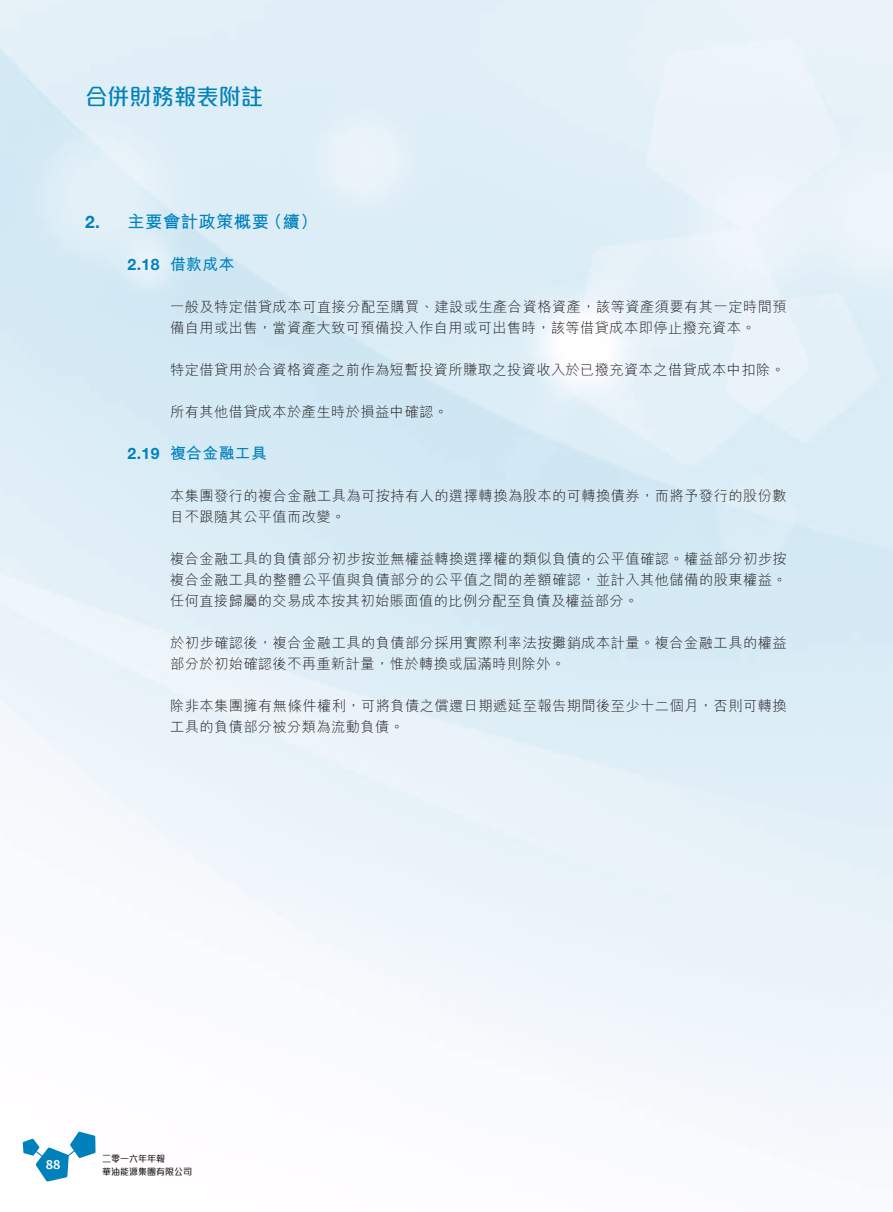
<style>
.page{position:relative;width:893px;height:1212px;background:#fff}
.page>*{position:absolute;margin:0;border:0;box-sizing:border-box;transform-origin:0 0}
.t1{font:500 22.5px "M Elle HK";letter-spacing:-.01em;color:#0081bb}
.t2{font:700 17.25px "M Hei HK";letter-spacing:.03em;color:#0081bb}
.t3{font:700 15.75px "M Hei HK";letter-spacing:.03em;color:#0081bb}
.t4{font:700 15.75px "Helvetica Neue LT Std";color:#0081bb}
.t5{font:300 14.25px/21px "M Hei HK";letter-spacing:.03em;color:#231f20}
.t6{font:500 13.5px "Amplitude";color:#fff}
.t7{font:500 9px/12.8px "M Elle HK";color:#231f20}
.s1{font-family:"Helvetica Neue LT Std"}
.s2{font-family:"M Hei HK"}
</style>
<div class="page">
<svg style="left:23px;top:1131px;width:73px;height:50px"></svg>
<h1 class="t1" style="left:85px;top:81px;width:180px">合併財務報表附註</h1>
<p class="t2" style="left:85px;top:209px;width:234px"><span class="s1">2.</span> 主要會計政策概要（續）</p>
<p class="t4" style="left:128px;top:255px;width:108px">2.18 <span class="s2">借款成本</span></p>
<p class="t5" style="left:170px;top:296px;width:618px">一般及特定借貸成本可直接分配至購買、建設或生產合資格資產，該等資產須要有其一定時間預備自用或出售，當資產大致可預備投入作自用或可出售時，該等借貸成本即停止撥充資本。</p>
<p class="t5" style="left:170px;top:359px;width:616px">特定借貸用於合資格資產之前作為短暫投資所賺取之投資收入於已撥充資本之借貸成本中扣除。</p>
<p class="t5" style="left:170px;top:401px;width:279px">所有其他借貸成本於產生時於損益中確認。</p>
<p class="t3" style="left:128px;top:442px;width:141px"><span class="s1">2.19</span> 複合金融工具</p>
<p class="t5" style="left:170px;top:485px;width:618px">本集團發行的複合金融工具為可按持有人的選擇轉換為股本的可轉換債券，而將予發行的股份數目不跟隨其公平值而改變。</p>
<p class="t5" style="left:170px;top:548px;width:618px;text-align:justify">複合金融工具的負債部分初步按並無權益轉換選擇權的類似負債的公平值確認。權益部分初步按複合金融工具的整體公平值與負債部分的公平值之間的差額確認，並計入其他儲備的股東權益。任何直接歸屬的交易成本按其初始賬面值的比例分配至負債及權益部分。</p>
<p class="t5" style="left:170px;top:632px;width:618px">於初步確認後，複合金融工具的負債部分採用實際利率法按攤銷成本計量。複合金融工具的權益部分於初始確認後不再重新計量，惟於轉換或屆滿時則除外。</p>
<p class="t5" style="left:170px;top:695px;width:618px">除非本集團擁有無條件權利，可將負債之償還日期遞延至報告期間後至少十二個月，否則可轉換工具的負債部分被分類為流動負債。</p>
<p class="t6" style="left:46px;top:1157px;width:16px">88</p>
<p class="t7" style="left:102px;top:1151px;width:91px">二零一六年年報<br>華油能源集團有限公司</p>
</div>
